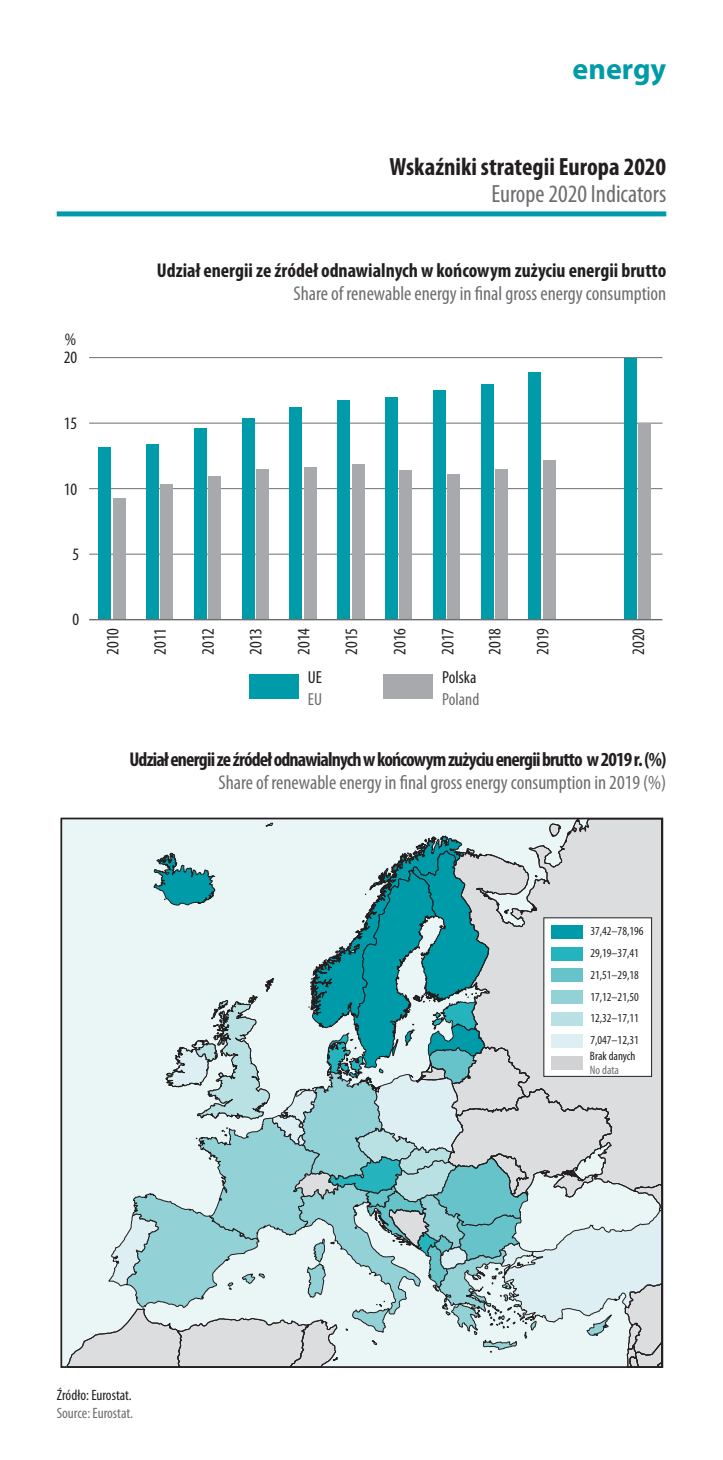
<style>
.page{position:relative;width:723px;height:1460px;background:#fff}
.page>*{position:absolute;margin:0;border:0;box-sizing:border-box;transform-origin:0 0}
.t1{font:700 30px "Myriad Pro";color:#009ba8}
.tyt_dzialow{font:700 condensed 25px/27.5px "Myriad Pro";color:#231f20;text-align:right}
.tyt_wyk{font:700 condensed 20px/22.5px "Myriad Pro";letter-spacing:-.03em;color:#231f20;text-align:right}
.tyt_wyk-2{font:700 condensed 20px/22.5px "Myriad Pro";color:#231f20;text-align:right}
.t2{font:condensed 17.5px/22px "Myriad Pro";color:#231f20}
.tyt_wyk-3{font:condensed 15px "Myriad Pro";color:#231f20}
.tyt_wyk-4{font:condensed 15px "Myriad Pro";color:#6c6d70}
.t3{font:condensed 12.25px/22px "Myriad Pro";color:#231f20}
.s1{font-weight:400;color:#6c6d70}
.s2{color:#6c6d70}
</style>
<div class="page">
<div style="left:57px;top:211px;width:609px;height:5px;background:#009ba8"></div>
<div style="left:249px;top:674px;width:50px;height:24px;background:#009ba8"></div>
<div style="left:383px;top:674px;width:49px;height:24px;background:#a8a9ad"></div>
<hr style="left:89px;top:554px;width:573px;height:1px;background:#6c6d70">
<hr style="left:89px;top:488px;width:573px;height:1px;background:#6c6d70">
<hr style="left:89px;top:423px;width:573px;height:1px;background:#6c6d70">
<hr style="left:89px;top:357px;width:573px;height:1px;background:#6c6d70">
<div style="left:528px;top:372px;width:13px;height:248px;background:#009ba8"></div>
<div style="left:481px;top:384px;width:12px;height:236px;background:#009ba8"></div>
<div style="left:433px;top:391px;width:13px;height:229px;background:#009ba8"></div>
<div style="left:385px;top:397px;width:13px;height:223px;background:#009ba8"></div>
<div style="left:337px;top:400px;width:13px;height:220px;background:#009ba8"></div>
<div style="left:289px;top:407px;width:13px;height:213px;background:#009ba8"></div>
<div style="left:242px;top:418px;width:12px;height:202px;background:#009ba8"></div>
<div style="left:194px;top:428px;width:13px;height:192px;background:#009ba8"></div>
<div style="left:146px;top:444px;width:13px;height:176px;background:#009ba8"></div>
<div style="left:624px;top:358px;width:13px;height:262px;background:#009ba8"></div>
<div style="left:98px;top:447px;width:13px;height:173px;background:#009ba8"></div>
<div style="left:638px;top:423px;width:13px;height:197px;background:#a8a9ad"></div>
<div style="left:543px;top:460px;width:12px;height:160px;background:#a8a9ad"></div>
<div style="left:495px;top:469px;width:13px;height:151px;background:#a8a9ad"></div>
<div style="left:447px;top:474px;width:13px;height:146px;background:#a8a9ad"></div>
<div style="left:399px;top:470px;width:13px;height:150px;background:#a8a9ad"></div>
<div style="left:352px;top:464px;width:12px;height:156px;background:#a8a9ad"></div>
<div style="left:304px;top:468px;width:13px;height:152px;background:#a8a9ad"></div>
<div style="left:256px;top:470px;width:13px;height:150px;background:#a8a9ad"></div>
<div style="left:208px;top:476px;width:13px;height:144px;background:#a8a9ad"></div>
<div style="left:160px;top:484px;width:13px;height:136px;background:#a8a9ad"></div>
<div style="left:113px;top:498px;width:12px;height:122px;background:#a8a9ad"></div>
<hr style="left:89px;top:619px;width:573px;height:1px;background:#6c6d70">
<svg style="left:60px;top:817px;width:604px;height:551px;background:#bed7d9"></svg>
<h1 class="t1" style="left:572px;top:50px;width:95px">energy</h1>
<p class="tyt_dzialow" style="left:389px;top:152px;width:278px">Wskaźniki strategii Europa 2020<br><span class="s1">Europe 2020 Indicators</span></p>
<p class="t2" style="left:65px;top:328px;width:13px">%</p>
<p class="t2" style="left:64px;top:346px;width:15px">20</p>
<p class="t2" style="left:64px;top:412px;width:15px">15</p>
<p class="t2" style="left:64px;top:478px;width:15px">10</p>
<p class="t2" style="left:73px;top:543px;width:8px">5</p>
<p class="t2" style="left:72px;top:608px;width:8px">0</p>
<p class="tyt_wyk-2" style="left:157px;top:259px;width:511px">Udział energii ze źródeł odnawialnych w końcowym zużyciu energii brutto<br><span class="s1">Share of renewable energy in final gross energy consumption</span></p>
<p class="t2" style="left:101px;top:655px;width:28px;rotate:-90deg">2010</p>
<p class="t2" style="left:149px;top:655px;width:28px;rotate:-90deg">2011</p>
<p class="t2" style="left:197px;top:655px;width:28px;rotate:-90deg">2012</p>
<p class="t2" style="left:245px;top:655px;width:28px;rotate:-90deg">2013</p>
<p class="t2" style="left:293px;top:655px;width:28px;rotate:-90deg">2014</p>
<p class="t2" style="left:340px;top:655px;width:28px;rotate:-90deg">2015</p>
<p class="t2" style="left:388px;top:655px;width:28px;rotate:-90deg">2016</p>
<p class="t2" style="left:627px;top:655px;width:28px;rotate:-90deg">2020</p>
<p class="t2" style="left:436px;top:655px;width:28px;rotate:-90deg">2017</p>
<p class="t2" style="left:484px;top:655px;width:28px;rotate:-90deg">2018</p>
<p class="t2" style="left:532px;top:655px;width:28px;rotate:-90deg">2019</p>
<p class="t2" style="left:308px;top:666px;width:16px">UE<br><span class="s2">EU</span></p>
<p class="t2" style="left:442px;top:666px;width:38px">Polska<br><span class="s2">Poland</span></p>
<p class="tyt_wyk" style="left:129px;top:748px;width:538px">Udział energii ze źródeł odnawialnych w końcowym zużyciu energii brutto w 2019 r. (%)<br><span class="s1">Share of renewable energy in final gross energy consumption in 2019 (%)</span></p>
<p class="t3" style="left:590px;top:920px;width:55px">37,42–78,196<br>29,19–37,41<br>21,51–29,18<br>17,12–21,50</p>
<p class="t3" style="left:590px;top:1029px;width:50px">7,047–12,31</p>
<p class="t3" style="left:590px;top:1007px;width:50px">12,32–17,11</p>
<p class="t3" style="left:590px;top:1049px;width:47px;line-height:13.5px">Brak danych<br><span class="s2">No data</span></p>
<p class="tyt_wyk-3" style="left:57px;top:1386px;width:76px">Źródło: Eurostat.</p>
<p class="tyt_wyk-4" style="left:57px;top:1404px;width:78px">Source: Eurostat.</p>
</div>
